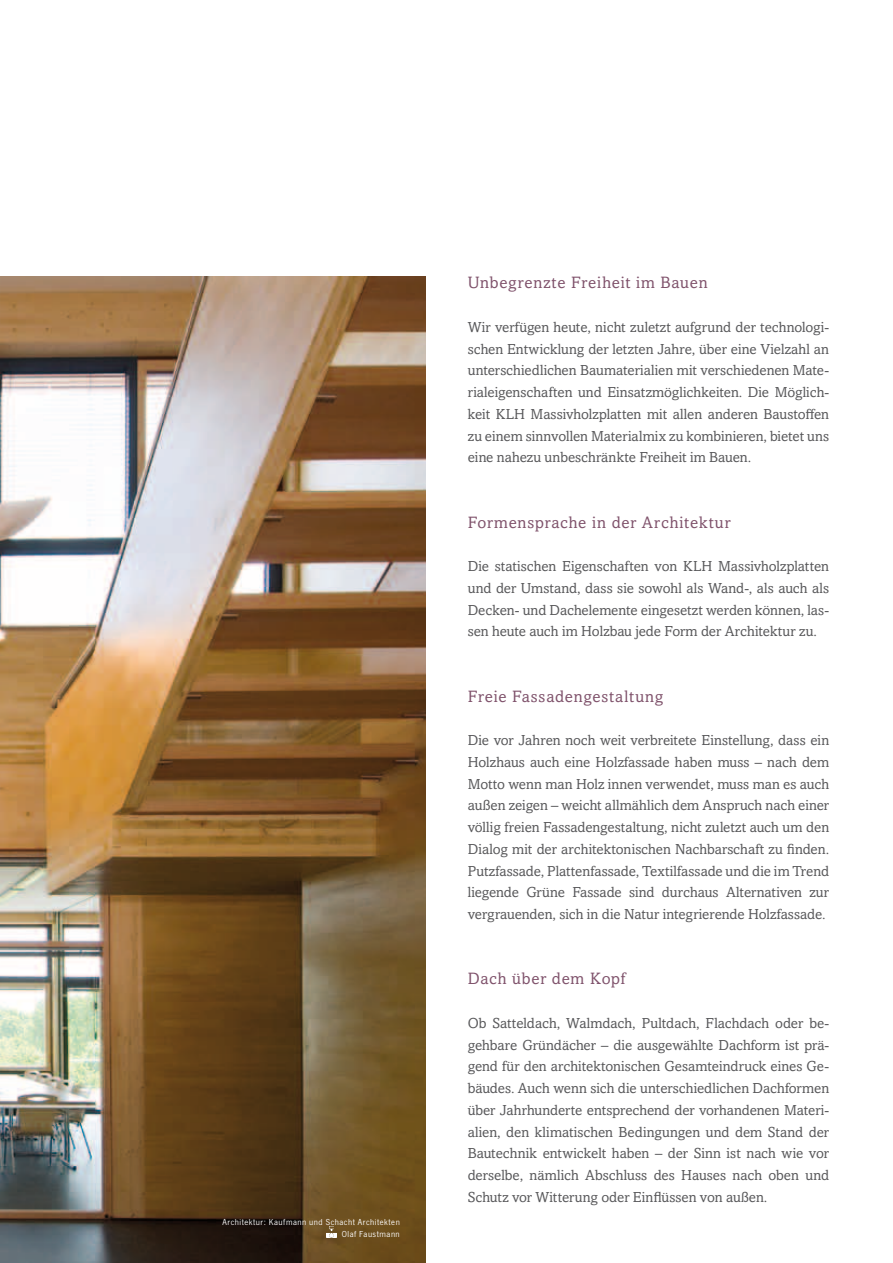
<style>
.page{position:relative;width:893px;height:1263px;background:#fff}
.page>*{position:absolute;margin:0;border:0;box-sizing:border-box;transform-origin:0 0}
.t1{font:16.5px "Amasis MT Pro";letter-spacing:.045em;color:#7f526b}
.t2{font:14.55px/21.8px "Amasis MT Pro";letter-spacing:-.005em;color:#58585a;text-align:justify}
.t3{font:9px/12.6px "News Got T";letter-spacing:.055em;color:#fff;text-align:right}
</style>
<div class="page">
<img style="left:0;top:276px;width:425px;height:987px">
<svg style="left:326px;top:1226px;width:10px;height:11px"></svg>
<p class="t3" style="left:223px;top:1215px;width:179px">Architektur: Kaufmann und Schacht Architekten<br>Olaf Faustmann</p>
<p class="t1" style="left:468px;top:273px;width:241px">Unbegrenzte Freiheit im Bauen</p>
<p class="t2" style="left:468px;top:316px;width:363px">Wir verfügen heute, nicht zuletzt aufgrund der technologi&shy;schen Entwicklung der letzten Jahre, über eine Vielzahl an unterschiedlichen Baumaterialien mit verschiedenen Mate&shy;rialeigenschaften und Einsatzmöglichkeiten. Die Möglich&shy;keit KLH Massivholzplatten mit allen anderen Baustoffen zu einem sinnvollen Materialmix zu kombinieren, bietet uns eine nahezu unbeschränkte Freiheit im Bauen.</p>
<p class="t1" style="left:468px;top:512px;width:264px">Formensprache in der Architektur</p>
<p class="t2" style="left:468px;top:555px;width:363px">Die statischen Eigenschaften von KLH Massivholzplatten und der Umstand, dass sie sowohl als Wand-, als auch als Decken- und Dachelemente eingesetzt werden können, las&shy;sen heute auch im Holzbau jede Form der Architektur zu.</p>
<p class="t1" style="left:468px;top:686px;width:197px">Freie Fassadengestaltung</p>
<p class="t2" style="left:468px;top:729px;width:363px">Die vor Jahren noch weit verbreitete Einstellung, dass ein Holzhaus auch eine Holzfassade haben muss – nach dem Motto wenn man Holz innen verwendet, muss man es auch außen zeigen – weicht allmählich dem Anspruch nach einer völlig freien Fassadengestaltung, nicht zuletzt auch um den Dialog mit der architektonischen Nachbarschaft zu finden.<br>Putzfassade, Plattenfassade, Textilfassade und die im Trend liegende Grüne Fassade sind durchaus Alternativen zur vergrauenden, sich in die Natur integrierende Holzfassade.</p>
<p class="t1" style="left:468px;top:969px;width:159px">Dach über dem Kopf</p>
<p class="t2" style="left:468px;top:1012px;width:363px">Ob Satteldach, Walmdach, Pultdach, Flachdach oder be&shy;gehbare Gründächer – die ausgewählte Dachform ist prä&shy;gend für den architektonischen Gesamteindruck eines Ge&shy;bäudes. Auch wenn sich die unterschiedlichen Dachformen über Jahrhunderte entsprechend der vorhandenen Materi&shy;alien, den klimatischen Bedingungen und dem Stand der Bautechnik entwickelt haben – der Sinn ist nach wie vor derselbe, nämlich Abschluss des Hauses nach oben und Schutz vor Witterung oder Einflüssen von außen.</p>
</div>
